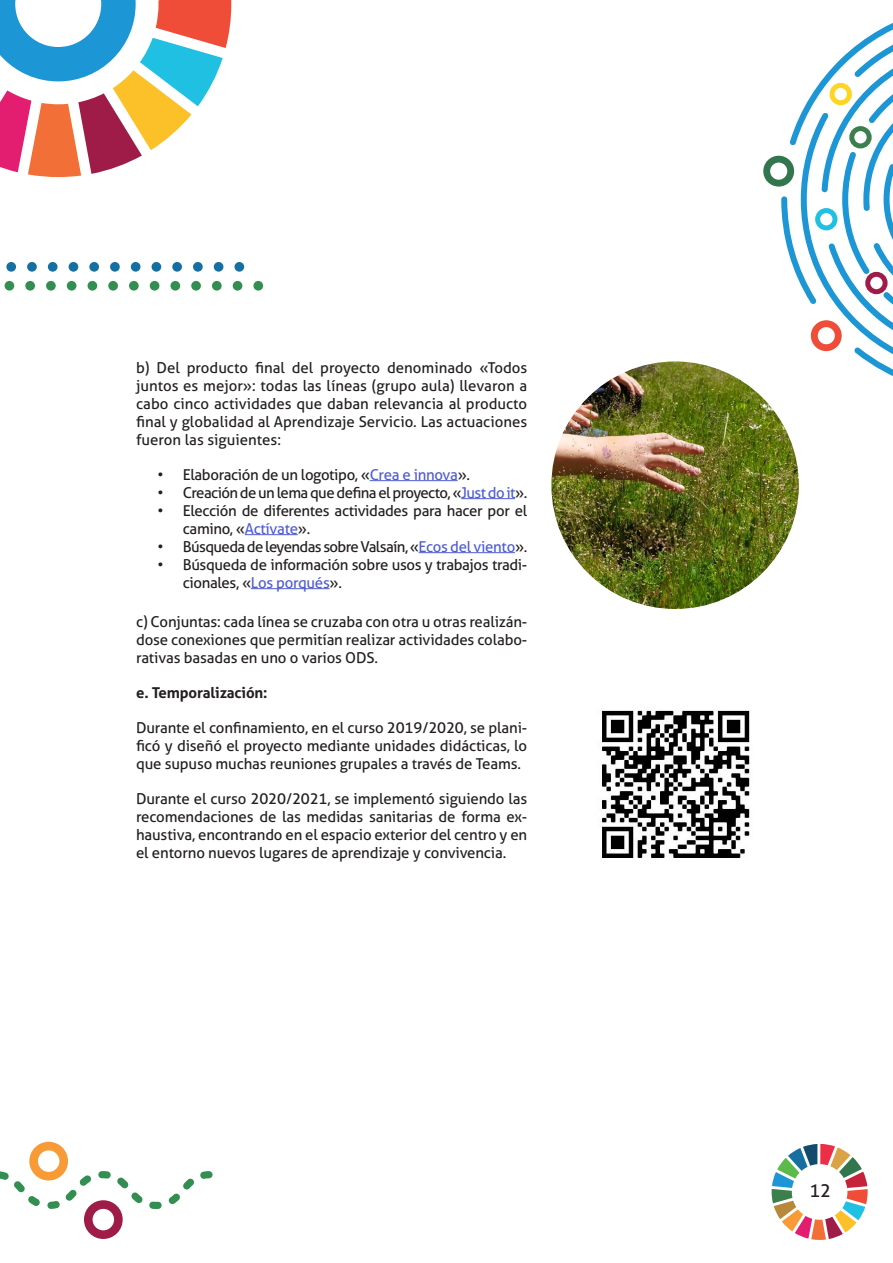
<style>
.page{position:relative;width:893px;height:1263px;background:#fff}
.page>*{position:absolute;margin:0;border:0;box-sizing:border-box;transform-origin:0 0}
.t1{font:18px "Aller";color:#231f20}
.t2{font:15px/18px "Aller";letter-spacing:-.02em;color:#231f20;text-align:justify}
.t3{font:15px "Aller";letter-spacing:-.04em;color:#231f20}
.t4{font:700 15px "Aller";letter-spacing:-.01em;color:#231f20}
.s1{color:#4f5cd6}
</style>
<div class="page">
<svg style="left:0;top:0;width:231px;height:177px"></svg>
<svg style="left:772px;top:1144px;width:96px;height:96px"></svg>
<div style="left:763px;top:156px;width:31px;height:31px;border:7px solid #32764e;border-radius:50%"></div>
<svg style="left:781px;top:23px;width:112px;height:353px"></svg>
<div style="left:5px;top:281px;width:9px;height:10px;background:#338e51;border-radius:50%"></div>
<div style="left:25px;top:281px;width:10px;height:10px;background:#338e51;border-radius:50%"></div>
<div style="left:46px;top:281px;width:10px;height:10px;background:#338e51;border-radius:50%"></div>
<div style="left:67px;top:281px;width:9px;height:10px;background:#338e51;border-radius:50%"></div>
<div style="left:88px;top:281px;width:9px;height:10px;background:#338e51;border-radius:50%"></div>
<div style="left:108px;top:281px;width:10px;height:10px;background:#338e51;border-radius:50%"></div>
<div style="left:129px;top:281px;width:10px;height:10px;background:#338e51;border-radius:50%"></div>
<div style="left:150px;top:281px;width:9px;height:10px;background:#338e51;border-radius:50%"></div>
<div style="left:170px;top:281px;width:10px;height:10px;background:#338e51;border-radius:50%"></div>
<div style="left:191px;top:281px;width:10px;height:10px;background:#338e51;border-radius:50%"></div>
<div style="left:212px;top:281px;width:10px;height:10px;background:#338e51;border-radius:50%"></div>
<div style="left:233px;top:281px;width:9px;height:10px;background:#338e51;border-radius:50%"></div>
<div style="left:253px;top:281px;width:10px;height:10px;background:#338e51;border-radius:50%"></div>
<div style="left:6px;top:262px;width:10px;height:10px;background:#166fa1;border-radius:50%"></div>
<div style="left:27px;top:262px;width:10px;height:10px;background:#166fa1;border-radius:50%"></div>
<div style="left:48px;top:262px;width:10px;height:10px;background:#166fa1;border-radius:50%"></div>
<div style="left:69px;top:262px;width:9px;height:10px;background:#166fa1;border-radius:50%"></div>
<div style="left:89px;top:262px;width:10px;height:10px;background:#166fa1;border-radius:50%"></div>
<div style="left:110px;top:262px;width:10px;height:10px;background:#166fa1;border-radius:50%"></div>
<div style="left:131px;top:262px;width:9px;height:10px;background:#166fa1;border-radius:50%"></div>
<div style="left:152px;top:262px;width:9px;height:10px;background:#166fa1;border-radius:50%"></div>
<div style="left:172px;top:262px;width:10px;height:10px;background:#166fa1;border-radius:50%"></div>
<div style="left:193px;top:262px;width:10px;height:10px;background:#166fa1;border-radius:50%"></div>
<div style="left:214px;top:262px;width:9px;height:10px;background:#166fa1;border-radius:50%"></div>
<div style="left:234px;top:262px;width:10px;height:10px;background:#166fa1;border-radius:50%"></div>
<svg style="left:0;top:1171px;width:213px;height:38px"></svg>
<div style="left:29px;top:1142px;width:39px;height:38px;border:9px solid #f89b37;border-radius:50%"></div>
<div style="left:84px;top:1200px;width:39px;height:39px;border:9px solid #9f1c49;border-radius:50%"></div>
<hr style="left:370px;top:480px;width:88px;height:1px;background:#4f5cd6">
<hr style="left:461px;top:498px;width:54px;height:1px;background:#4f5cd6">
<hr style="left:245px;top:534px;width:53px;height:1px;background:#4f5cd6">
<hr style="left:419px;top:552px;width:96px;height:1px;background:#4f5cd6">
<hr style="left:251px;top:588px;width:79px;height:1px;background:#4f5cd6">
<img style="left:551px;top:361px;width:248px;height:248px;border-radius:124px">
<img style="left:601px;top:710px;width:150px;height:148px">
<p class="t2" style="left:136px;top:358px;width:393px">b) Del producto final del proyecto denominado «Todos juntos es mejor»: todas las líneas (grupo aula) llevaron a cabo cinco actividades que daban relevancia al producto final y globalidad al Aprendizaje Servicio. Las actuaciones fueron las siguientes:</p>
<p class="t2" style="left:157px;top:465px;width:314px">• Elaboración de un logotipo, «<span class="s1">Crea e innova</span>».</p>
<p class="t3" style="left:157px;top:483px;width:371px">• Creación de un lema que defina el proyecto, «<span class="s1">Just do it</span>».</p>
<p class="t2" style="left:183px;top:501px;width:346px;text-indent:-26px">• Elección de diferentes actividades para hacer por el camino, «<span class="s1">Actívate</span>».</p>
<p class="t3" style="left:157px;top:537px;width:371px">• Búsqueda de leyendas sobre Valsaín, «<span class="s1">Ecos del viento</span>».</p>
<p class="t2" style="left:183px;top:555px;width:346px;text-indent:-26px">• Búsqueda de información sobre usos y trabajos tradi&shy;cionales, «<span class="s1">Los porqués</span>».</p>
<p class="t2" style="left:136px;top:612px;width:393px">c) Conjuntas: cada línea se cruzaba con otra u otras realizán&shy;dose conexiones que permitían realizar actividades colabo&shy;rativas basadas en uno o varios ODS.</p>
<p class="t4" style="left:136px;top:683px;width:133px">e. Temporalización:</p>
<p class="t2" style="left:136px;top:718px;width:393px">Durante el confinamiento, en el curso 2019/2020, se plani&shy;ficó y diseñó el proyecto mediante unidades didácticas, lo que supuso muchas reuniones grupales a través de Teams.</p>
<p class="t2" style="left:136px;top:789px;width:393px">Durante el curso 2020/2021, se implementó siguiendo las recomendaciones de las medidas sanitarias de forma ex&shy;haustiva, encontrando en el espacio exterior del centro y en el entorno nuevos lugares de aprendizaje y convivencia.</p>
<p class="t1" style="left:809px;top:1180px;width:23px">12</p>
</div>
